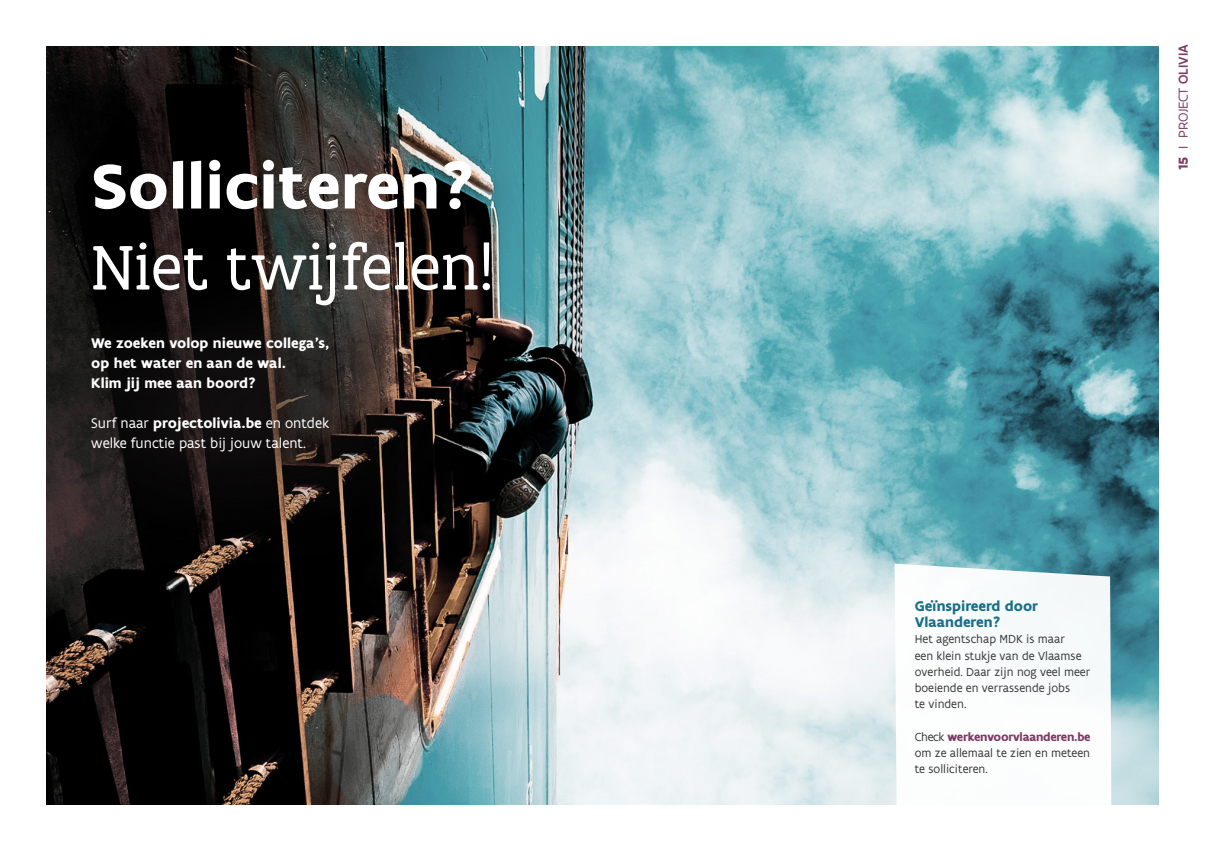
<style>
.page{position:relative;width:1205px;height:851px;background:#fff}
.page>*{position:absolute;margin:0;border:0;box-sizing:border-box;transform-origin:0 0}
.INSIDE_-_Body_-_Intr{font:67.5px/81px "Flanders Art Serif Pro";color:#fff}
.INSIDE_-_Body_-_Main{font:700 15px/20px "Flanders Art Sans Pro";color:#fff}
.INSIDE_-_Body_-_Main-2{font:15px/20px "Flanders Art Sans Pro";color:#fff}
.INSIDE_-_Body_-_Intr-2{font:700 15px/16.2px "Flanders Art Sans Pro";color:#166f89}
.t1{font:14px "Flanders Art Sans Pro";letter-spacing:-.01em;color:#7d3a64}
.INSIDE_-_Body_-_Main-3{font:12.5px/16.2px "Flanders Art Sans Pro";color:#383839}
.s1{font-family:"Flanders Art Sans Pro";font-weight:700}
.s2{font-weight:700}
.s3{font-weight:500}
.s4{font-weight:700;color:#7d3a64}
</style>
<div class="page">
<img style="left:46px;top:46px;width:1113px;height:758px">
<svg style="left:894px;top:563px;width:218px;height:242px"></svg>
<svg style="left:62px;top:312px;width:294px;height:171px;background:#1b1716"></svg>
<p class="INSIDE_-_Body_-_Intr" style="left:91px;top:148px;width:404px"><span class="s1">Solliciteren?<br></span>Niet twijfelen!</p>
<p class="INSIDE_-_Body_-_Main" style="left:91px;top:333px;width:240px">We zoeken volop nieuwe collega’s,</p>
<p class="INSIDE_-_Body_-_Main" style="left:91px;top:353px;width:196px">op het water en aan de wal.<br>Klim jij mee aan boord?</p>
<p class="INSIDE_-_Body_-_Main-2" style="left:91px;top:413px;width:239px">Surf naar <span class="s2">projectolivia.be</span> en ontdek welke functie past bij jouw talent.</p>
<p class="t1" style="left:1174px;top:170px;width:127px;rotate:-90deg"><span class="s2">15</span> I PROJECT <span class="s3">OLIVIA</span></p>
<p class="INSIDE_-_Body_-_Intr-2" style="left:915px;top:598px;width:125px">Geïnspireerd door<br>Vlaanderen?</p>
<p class="INSIDE_-_Body_-_Main-3" style="left:915px;top:631px;width:177px">Het agentschap MDK is maar<br>een klein stukje van de Vlaamse overheid. Daar zijn nog veel meer boeiende en verrassende jobs<br>te vinden.</p>
<p class="INSIDE_-_Body_-_Main-3" style="left:915px;top:728px;width:177px;text-align:justify">Check <span class="s4">werkenvoorvlaanderen.be </span>om ze allemaal te zien en meteen te solliciteren.</p>
</div>
